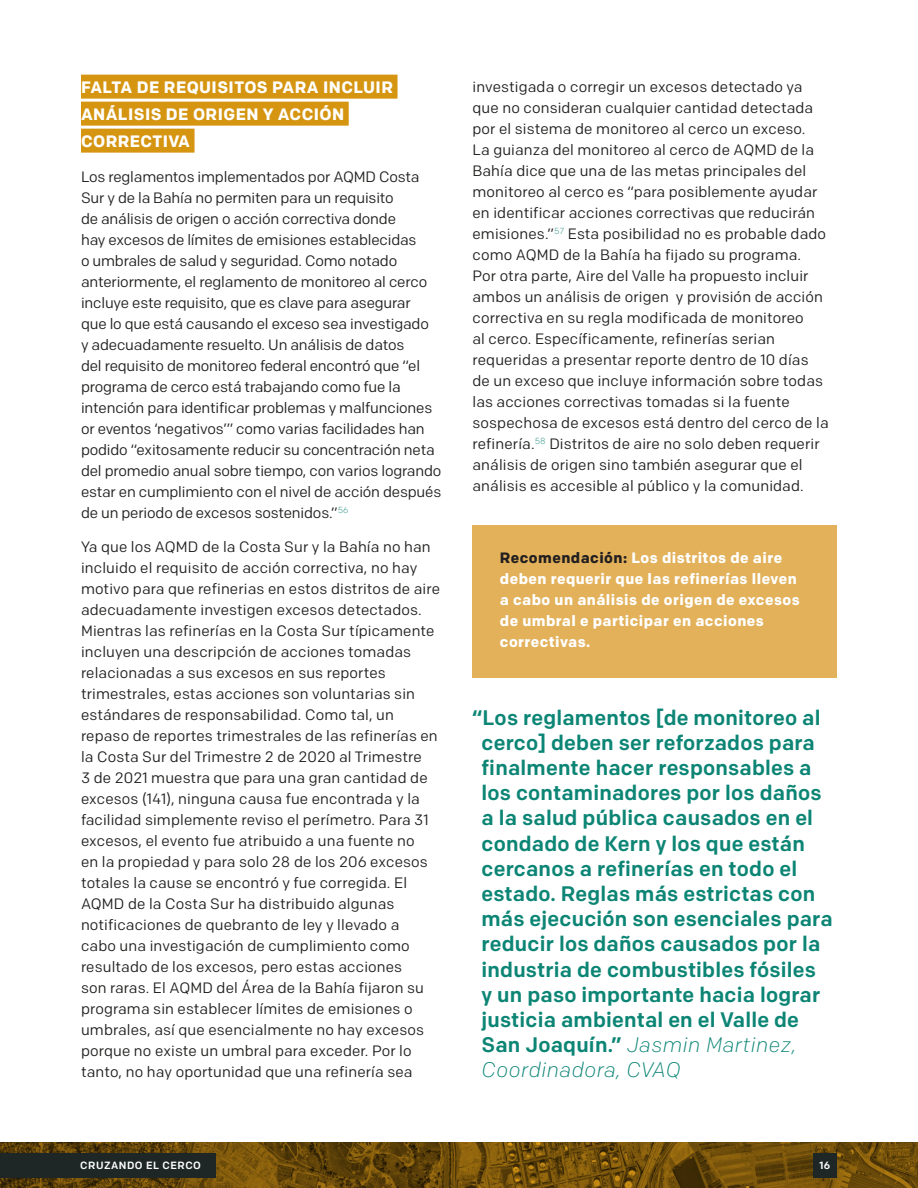
<style>
.page{position:relative;width:918px;height:1188px;background:#fff}
.page>*{position:absolute;margin:0;border:0;box-sizing:border-box;transform-origin:0 0}
.Pull_Quote{font:500 21px/25.2px "Colfax";letter-spacing:.01em;color:#0c8575}
.t1{font:700 16.5px/27px "Colfax";letter-spacing:.025em;color:#fff}
.Body{font:15px/21px "Colfax";letter-spacing:.01em;color:#201f1e}
.Body-2{font:15px/21px "Colfax";letter-spacing:-.01em;color:#201f1e}
.Recommendation_Body{font:700 15px/21px "Colfax";letter-spacing:.03em;color:#fff}
.t2{font:500 10.5px "Colfax";letter-spacing:.05em;color:#fff}
.s1{color:#231f20}
.s2{font-weight:300;font-style:italic}
</style>
<div class="page">
<svg style="left:0;top:1143px;width:918px;height:45px;background:#6c4c09"></svg>
<div style="left:0;top:1153px;width:216px;height:25px;background:#1e2626"></div>
<div style="left:813px;top:1153px;width:24px;height:25px;background:#1e2626"></div>
<div style="left:81px;top:75px;width:317px;height:24px;background:#d59510"></div>
<div style="left:81px;top:102px;width:268px;height:24px;background:#d59510"></div>
<div style="left:81px;top:129px;width:114px;height:24px;background:#d59510"></div>
<div style="left:473px;top:525px;width:364px;height:153px;background:#e2b15a"></div>
<h2 class="t1" style="left:81px;top:74px;width:314px">FALTA DE REQUISITOS PARA INCLUIR<br>ANÁLISIS DE ORIGEN Y ACCIÓN<br>CORRECTIVA</h2>
<p class="Body-2" style="left:81px;top:166px;width:362px">Los reglamentos implementados por AQMD Costa Sur y de la Bahía no permiten para un requisito<br>de análisis de origen o acción correctiva donde<br>hay excesos de límites de emisiones establecidas<br>o umbrales de salud y seguridad. Como notado anteriormente, el reglamento de monitoreo al cerco incluye este requisito, que es clave para asegurar<br>que lo que está causando el exceso sea investigado<br>y adecuadamente resuelto. Un análisis de datos<br>del requisito de monitoreo federal encontró que “el programa de cerco está trabajando como fue la intención para identificar problemas y malfunciones or eventos ‘negativos’” como varias facilidades han podido “exitosamente reducir su concentración neta del promedio anual sobre tiempo, con varios logrando estar en cumplimiento con el nivel de acción después de un periodo de excesos sostenidos.”<sup>56</sup></p>
<p class="Body" style="left:81px;top:537px;width:361px">Ya que los AQMD de la Costa Sur y la Bahía no han incluido el requisito de acción correctiva, no hay motivo para que refinerias en estos distritos de aire adecuadamente investigen excesos detectados.<br>Mientras las refinerías en la Costa Sur típicamente incluyen una descripción de acciones tomadas relacionadas a sus excesos en sus reportes trimestrales, estas acciones son voluntarias sin estándares de responsabilidad. Como tal, un repaso de reportes trimestrales de las refinerías en la Costa Sur del Trimestre 2 de 2020 al Trimestre<br>3 de 2021 muestra que para una gran cantidad de excesos (141), ninguna causa fue encontrada y la facilidad simplemente reviso el perímetro. Para 31 excesos, el evento fue atribuido a una fuente no<br>en la propiedad y para solo 28 de los 206 excesos totales la cause se encontró y fue corregida. El AQMD de la Costa Sur ha distribuido algunas notificaciones de quebranto de ley y llevado a<br>cabo una investigación de cumplimiento como resultado de los excesos, pero estas acciones<br>son raras. El AQMD del Área de la Bahía fijaron su programa sin establecer límites de emisiones o umbrales, así que esencialmente no hay excesos porque no existe un umbral para exceder. Por lo tanto, no hay oportunidad que una refinería sea</p>
<p class="Body" style="left:472px;top:76px;width:358px">investigada o corregir un excesos detectado ya que no consideran cualquier cantidad detectada por el sistema de monitoreo al cerco un exceso.<br>La guianza del monitoreo al cerco de AQMD de la Bahía dice que una de las metas principales del monitoreo al cerco es “para posiblemente ayudar en identificar acciones correctivas que reducirán emisiones.”<sup>57</sup> Esta posibilidad no es probable dado como AQMD de la Bahía ha fijado su programa.<br>Por otra parte, Aire del Valle ha propuesto incluir ambos un análisis de origen y provisión de acción correctiva en su regla modificada de monitoreo<br>al cerco. Específicamente, refinerías serian requeridas a presentar reporte dentro de 10 días de un exceso que incluye información sobre todas las acciones correctivas tomadas si la fuente sospechosa de excesos está dentro del cerco de la refinería.<sup>58</sup> Distritos de aire no solo deben requerir análisis de origen sino también asegurar que el análisis es accesible al público y la comunidad.</p>
<p class="Recommendation_Body" style="left:500px;top:547px;width:301px"><span class="s1">Recomendación:</span> Los distritos de aire deben requerir que las refinerías lleven a cabo un análisis de origen de excesos de umbral e participar en acciones correctivas.</p>
<p class="Pull_Quote" style="left:482px;top:704px;width:353px;text-indent:-9px">“Los reglamentos [de monitoreo al cerco] deben ser reforzados para finalmente hacer responsables a los contaminadores por los daños a la salud pública causados en el condado de Kern y los que están cercanos a refinerías en todo el estado. Reglas más estrictas con más ejecución son esenciales para reducir los daños causados por la industria de combustibles fósiles<br>y un paso importante hacia lograr justicia ambiental en el Valle de<br>San Joaquín.” <span class="s2">Jasmin Martinez,<br>Coordinadora, CVAQ</span></p>
<p class="t2" style="left:80px;top:1159px;width:122px">CRUZANDO EL CERCO</p>
<p class="t2" style="left:820px;top:1159px;width:12px">16</p>
</div>
